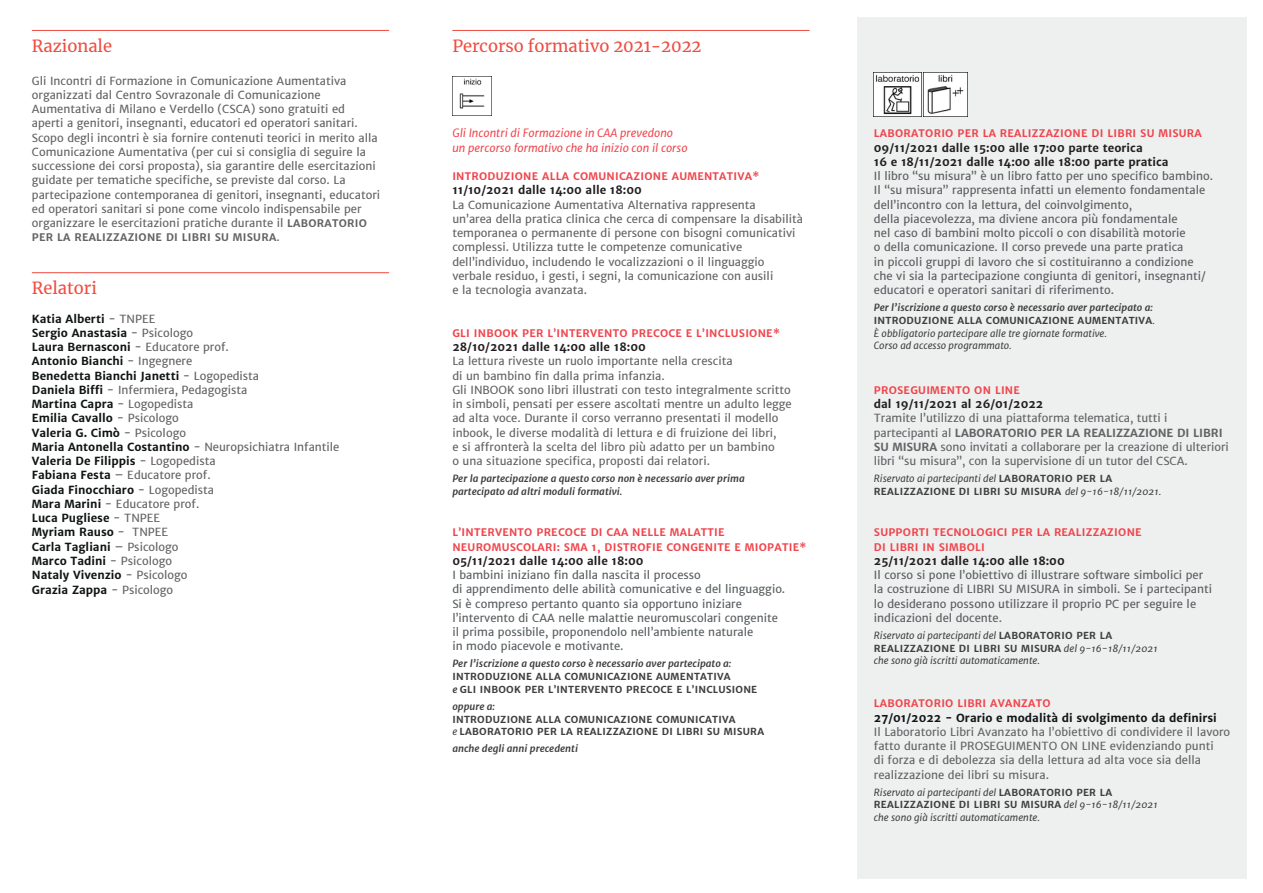
<style>
.page{position:relative;width:1263px;height:893px;background:#fff}
.page>*{position:absolute;margin:0;border:0;box-sizing:border-box;transform-origin:0 0}
.t1{font:16.5px "Merriweather";color:#ef4d41}
.t2{font:11.25px/14.2px "Merriweather Sans";color:#636366}
.t3{font:11.25px/14.2px "Merriweather Sans";color:#595e61}
.t4{font:700 11.25px/14.2px "Merriweather Sans";color:#101414}
.t5{font:700 11.25px/14.2px "Merriweather Sans";color:#231f20}
.t6{font:italic 11.25px/14.2px "Merriweather Sans";color:#ef464d}
.t7{font:700 10.5px/14.2px "Merriweather Sans";letter-spacing:.025em;color:#ef464d}
.t8{font:700 10.5px "Merriweather Sans";letter-spacing:.025em;color:#636366}
.t9{font:italic 9.75px/12.8px "Merriweather Sans";color:#3e3e3f}
.t10{font:italic 700 9.75px/12.8px "Merriweather Sans";color:#3e3e3f}
.t11{font:700 9.75px/12.8px "Merriweather Sans";letter-spacing:.025em;color:#3e3e3f}
.s1{font-weight:700;font-size:10.5px}
.s2{font-weight:400;font-size:11.25px}
.s3{font-weight:400;color:#636366}
.s4{font-style:italic}
.s5{font-weight:400;font-style:italic}
.s6{font-weight:700}
.s7{font-weight:700;font-style:normal}
</style>
<div class="page">
<div style="left:857px;top:17px;width:390px;height:861px;background:#eeefef"></div>
<hr style="left:32px;top:30px;width:357px;height:1px;background:#ef4d41">
<hr style="left:32px;top:272px;width:357px;height:1px;background:#ef4d41">
<hr style="left:452px;top:30px;width:357px;height:1px;background:#ef4d41">
<img style="left:459px;top:78px;width:26px;height:31px">
<img style="left:874px;top:73px;width:47px;height:43px">
<img style="left:924px;top:73px;width:43px;height:43px">
<h1 class="t1" style="left:32px;top:34px;width:82px">Razionale</h1>
<p class="t2" style="left:32px;top:73px;width:350px">Gli Incontri di Formazione in Comunicazione Aumentativa organizzati dal Centro Sovrazonale di Comunicazione Aumentativa di Milano e Verdello (CSCA) sono gratuiti ed<br>aperti a genitori, insegnanti, educatori ed operatori sanitari.<br>Scopo degli incontri è sia fornire contenuti teorici in merito alla Comunicazione Aumentativa (per cui si consiglia di seguire la successione dei corsi proposta), sia garantire delle esercitazioni guidate per tematiche specifiche, se previste dal corso. La partecipazione contemporanea di genitori, insegnanti, educatori ed operatori sanitari si pone come vincolo indispensabile per organizzare le esercitazioni pratiche durante il <span class="s1">LABORATORIO</span></p>
<p class="t8" style="left:32px;top:231px;width:249px">PER LA REALIZZAZIONE DI LIBRI SU MISURA<span class="s2">.</span></p>
<h1 class="t1" style="left:32px;top:277px;width:67px">Relatori</h1>
<p class="t4" style="left:32px;top:311px;width:309px">Katia Alberti <span class="s3">- TNPEE<br></span>Sergio Anastasia <span class="s3">- Psicologo<br></span>Laura Bernasconi <span class="s3">- Educatore prof.<br></span>Antonio Bianchi <span class="s3">- Ingegnere<br></span>Benedetta Bianchi Janetti <span class="s3">- Logopedista<br></span>Daniela Biffi <span class="s3">- Infermiera, Pedagogista<br></span>Martina Capra <span class="s3">- Logopedista<br></span>Emilia Cavallo <span class="s3">- Psicologo<br></span>Valeria G. Cimò <span class="s3">- Psicologo<br></span>Maria Antonella Costantino <span class="s3">- Neuropsichiatra Infantile<br></span>Valeria De Filippis <span class="s3">- Logopedista<br></span>Fabiana Festa <span class="s3">– Educatore prof.<br></span>Giada Finocchiaro <span class="s3">- Logopedista<br></span>Mara Marini <span class="s3">- Educatore prof.<br></span>Luca Pugliese <span class="s3">- TNPEE<br></span>Myriam Rauso <span class="s3">- TNPEE<br></span>Carla Tagliani <span class="s3">– Psicologo<br></span>Marco Tadini <span class="s3">- Psicologo<br></span>Nataly Vivenzio <span class="s3">- Psicologo<br></span>Grazia Zappa <span class="s3">- Psicologo</span></p>
<h1 class="t1" style="left:452px;top:34px;width:251px">Percorso formativo 2021-2022</h1>
<p class="t6" style="left:452px;top:126px;width:237px">Gli Incontri di Formazione in CAA prevedono un percorso formativo che ha inizio con il corso</p>
<p class="t7" style="left:452px;top:169px;width:308px">INTRODUZIONE ALLA COMUNICAZIONE AUMENTATIVA*</p>
<p class="t5" style="left:452px;top:183px;width:191px">11/10/2021 dalle 14:00 alle 18:00</p>
<p class="t2" style="left:452px;top:197px;width:352px">La Comunicazione Aumentativa Alternativa rappresenta<br>un’area della pratica clinica che cerca di compensare la disabilità temporanea o permanente di persone con bisogni comunicativi complessi. Utilizza tutte le competenze comunicative dell’individuo, includendo le vocalizzazioni o il linguaggio verbale residuo, i gesti, i segni, la comunicazione con ausili<br>e la tecnologia avanzata.</p>
<p class="t7" style="left:452px;top:326px;width:329px">GLI INBOOK PER L’INTERVENTO PRECOCE E L’INCLUSIONE*</p>
<p class="t5" style="left:452px;top:340px;width:195px">28/10/2021 dalle 14:00 alle 18:00</p>
<p class="t2" style="left:452px;top:354px;width:341px">La lettura riveste un ruolo importante nella crescita<br>di un bambino fin dalla prima infanzia.<br>Gli INBOOK sono libri illustrati con testo integralmente scritto in simboli, pensati per essere ascoltati mentre un adulto legge ad alta voce. Durante il corso verranno presentati il modello inbook, le diverse modalità di lettura e di fruizione dei libri,<br>e si affronterà la scelta del libro più adatto per un bambino<br>o una situazione specifica, proposti dai relatori.</p>
<p class="t10" style="left:452px;top:472px;width:294px">Per la partecipazione a questo corso non è necessario aver prima partecipato ad altri moduli formativi.</p>
<p class="t7" style="left:452px;top:525px;width:355px">L’INTERVENTO PRECOCE DI CAA NELLE MALATTIE<br>NEUROMUSCOLARI: SMA 1, DISTROFIE CONGENITE E MIOPATIE*</p>
<p class="t5" style="left:452px;top:554px;width:193px">05/11/2021 dalle 14:00 alle 18:00</p>
<p class="t3" style="left:452px;top:568px;width:334px">I bambini iniziano fin dalla nascita il processo<br>di apprendimento delle abilità comunicative e del linguaggio.<br>Si è compreso pertanto quanto sia opportuno iniziare l’intervento di CAA nelle malattie neuromuscolari congenite il prima possibile, proponendolo nell’ambiente naturale<br>in modo piacevole e motivante.</p>
<p class="t10" style="left:452px;top:657px;width:281px">Per l’iscrizione a questo corso è necessario aver partecipato a:</p>
<p class="t11" style="left:452px;top:670px;width:306px">INTRODUZIONE ALLA COMUNICAZIONE AUMENTATIVA<br><span class="s4">e</span> GLI INBOOK PER L’INTERVENTO PRECOCE E L’INCLUSIONE</p>
<p class="t10" style="left:452px;top:700px;width:44px">oppure a:</p>
<p class="t11" style="left:452px;top:713px;width:313px">INTRODUZIONE ALLA COMUNICAZIONE COMUNICATIVA<br><span class="s5">e</span> LABORATORIO PER LA REALIZZAZIONE DI LIBRI SU MISURA</p>
<p class="t10" style="left:452px;top:742px;width:127px">anche degli anni precedenti</p>
<p class="t7" style="left:874px;top:126px;width:329px">LABORATORIO PER LA REALIZZAZIONE DI LIBRI SU MISURA</p>
<p class="t5" style="left:874px;top:140px;width:296px">09/11/2021 dalle 15:00 alle 17:00 parte teorica<br>16 e 18/11/2021 dalle 14:00 alle 18:00 parte pratica</p>
<p class="t3" style="left:874px;top:169px;width:341px">Il libro “su misura” è un libro fatto per uno specifico bambino.<br>Il “su misura” rappresenta infatti un elemento fondamentale dell’incontro con la lettura, del coinvolgimento,<br>della piacevolezza, ma diviene ancora più fondamentale<br>nel caso di bambini molto piccoli o con disabilità motorie<br>o della comunicazione. Il corso prevede una parte pratica<br>in piccoli gruppi di lavoro che si costituiranno a condizione che vi sia la partecipazione congiunta di genitori, insegnanti/ educatori e operatori sanitari di riferimento.</p>
<p class="t9" style="left:874px;top:301px;width:283px"><span class="s6">Per l’iscrizione a questo corso è necessario aver partecipato a:<br></span><span class="s7">INTRODUZIONE ALLA COMUNICAZIONE AUMENTATIVA</span>.<br>È obbligatorio partecipare alle tre giornate formative.<br>Corso ad accesso programmato.</p>
<p class="t7" style="left:874px;top:383px;width:148px">PROSEGUIMENTO ON LINE</p>
<p class="t5" style="left:874px;top:397px;width:171px">dal 19/11/2021 al 26/01/2022</p>
<p class="t2" style="left:874px;top:411px;width:356px">Tramite l’utilizzo di una piattaforma telematica, tutti i partecipanti al <span class="s6">LABORATORIO PER LA REALIZZAZIONE DI LIBRI SU MISURA</span> sono invitati a collaborare per la creazione di ulteriori libri “su misura”, con la supervisione di un tutor del CSCA.</p>
<p class="t9" style="left:874px;top:472px;width:289px">Riservato ai partecipanti del <span class="s7">LABORATORIO PER LA<br>REALIZZAZIONE DI LIBRI SU MISURA</span> del 9-16-18/11/2021.</p>
<p class="t7" style="left:874px;top:525px;width:269px">SUPPORTI TECNOLOGICI PER LA REALIZZAZIONE<br>DI LIBRI IN SIMBOLI</p>
<p class="t5" style="left:874px;top:554px;width:192px">25/11/2021 dalle 14:00 alle 18:00</p>
<p class="t3" style="left:874px;top:568px;width:340px">Il corso si pone l’obiettivo di illustrare software simbolici per la costruzione di LIBRI SU MISURA in simboli. Se i partecipanti lo desiderano possono utilizzare il proprio PC per seguire le indicazioni del docente.</p>
<p class="t9" style="left:874px;top:629px;width:285px">Riservato ai partecipanti del <span class="s7">LABORATORIO PER LA<br>REALIZZAZIONE DI LIBRI SU MISURA</span> del 9-16-18/11/2021 che sono già iscritti automaticamente.</p>
<p class="t7" style="left:874px;top:696px;width:178px">LABORATORIO LIBRI AVANZATO</p>
<p class="t4" style="left:874px;top:710px;width:344px">27/01/2022 - Orario e modalità di svolgimento da definirsi</p>
<p class="t2" style="left:874px;top:725px;width:358px">Il Laboratorio Libri Avanzato ha l’obiettivo di condividere il lavoro fatto durante il PROSEGUIMENTO ON LINE evidenziando punti<br>di forza e di debolezza sia della lettura ad alta voce sia della realizzazione dei libri su misura.</p>
<p class="t9" style="left:874px;top:786px;width:285px">Riservato ai partecipanti del <span class="s7">LABORATORIO PER LA<br>REALIZZAZIONE DI LIBRI SU MISURA</span> del 9-16-18/11/2021 che sono già iscritti automaticamente.</p>
</div>
